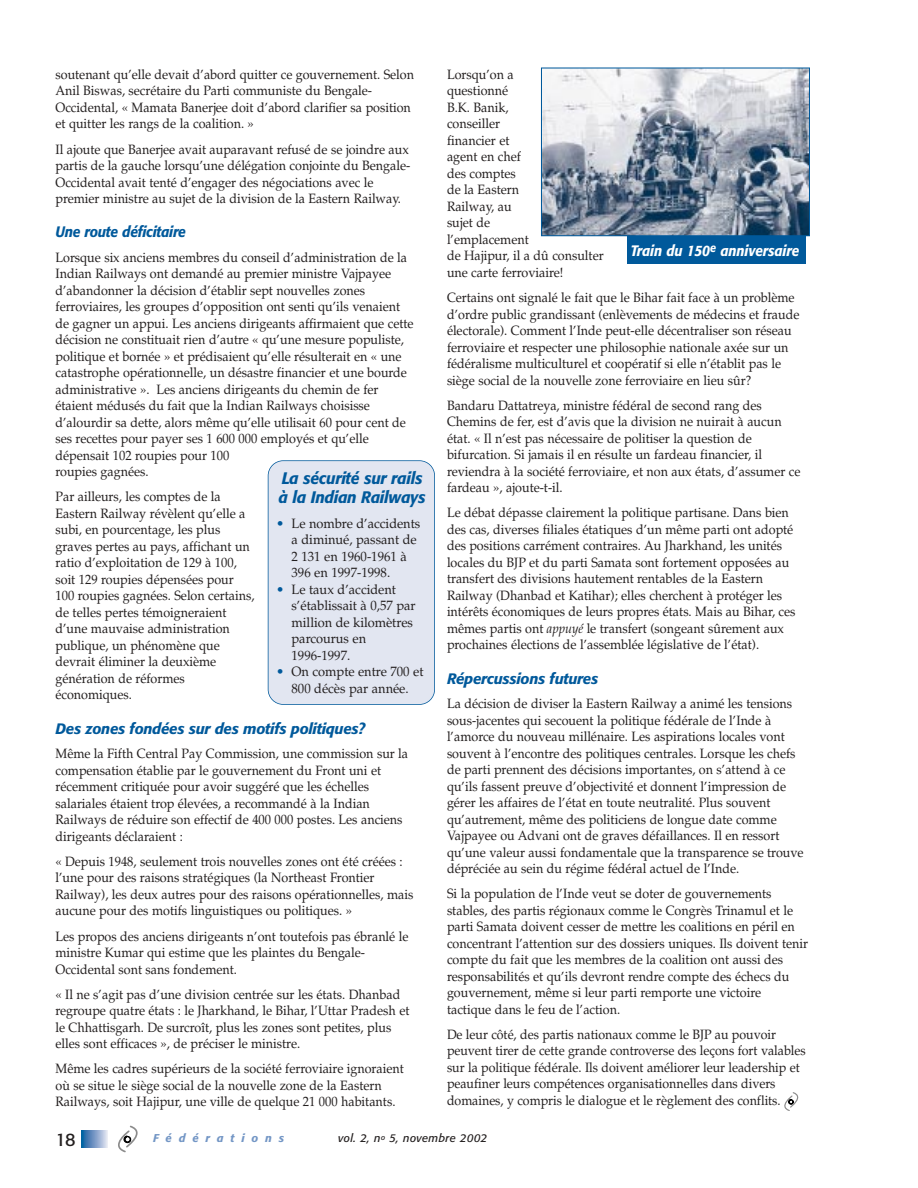
<style>
.page{position:relative;width:918px;height:1188px;background:#fff}
.page>*{position:absolute;margin:0;border:0;box-sizing:border-box;transform-origin:0 0}
.t1{font:18px "Formata";color:#231f1f}
.t2{font:italic 500 16.5px/19.5px "Formata";letter-spacing:-.02em;color:#00599b;scale:.95 1}
.t3{font:italic 500 15px "Formata";letter-spacing:-.02em;color:#00599b}
.t4{font:italic 500 15px "Formata";letter-spacing:-.005em;color:#fff;scale:.9 1}
.t5{font:italic 500 15px "Formata";letter-spacing:-.02em;color:#00599b;scale:.92 1}
.t6{font:13.5px/16.5px "Palatino";color:#231f1f;scale:.93 1}
.t7{font:13.5px/16.5px "Palatino";color:#231f1f;scale:.92 1}
.t8{font:13.5px/16.5px "Palatino";color:#231f1f;scale:.95 1}
.t9{font:italic 11.25px "Formata";letter-spacing:.03em;color:#231f1f}
.t10{font:italic 500 11.25px "Formata";letter-spacing:.61em;color:#7396c5}
.s1{color:#00599b}
.s2{font-style:italic}
</style>
<div class="page">
<svg style="left:81px;top:1125px;width:57px;height:28px"></svg>
<svg style="left:784px;top:1092px;width:15px;height:19px"></svg>
<div style="left:268px;top:461px;width:167px;height:243px;background:#e2e6f1;border-radius:15px"></div>
<div style="left:268px;top:460px;width:167px;height:245px;border:2px solid #00599b;border-radius:15px"></div>
<div style="left:627px;top:227px;width:179px;height:36px;background:#00599b"></div>
<img style="left:543px;top:69px;width:265px;height:165px">
<div style="left:541px;top:67px;width:269px;height:169px;border:1px solid #00599b"></div>
<p class="t6" style="left:55px;top:68px;width:387px">soutenant qu’elle devait d’abord quitter ce gouvernement. Selon Anil Biswas, secrétaire du Parti communiste du Bengale-Occidental, « Mamata Banerjee doit d’abord clarifier sa position et quitter les rangs de la coalition. »</p>
<p class="t6" style="left:55px;top:142px;width:383px">Il ajoute que Banerjee avait auparavant refusé de se joindre aux partis de la gauche lorsqu’une délégation conjointe du Bengale-Occidental avait tenté d’engager des négociations avec le premier ministre au sujet de la division de la Eastern Railway.</p>
<p class="t5" style="left:55px;top:225px;width:143px">Une route déficitaire</p>
<p class="t6" style="left:55px;top:251px;width:387px">Lorsque six anciens membres du conseil d’administration de la Indian Railways ont demandé au premier ministre Vajpayee d’abandonner la décision d’établir sept nouvelles zones ferroviaires, les groupes d’opposition ont senti qu’ils venaient de gagner un appui. Les anciens dirigeants affirmaient que cette décision ne constituait rien d’autre « qu’une mesure populiste, politique et bornée » et prédisaient qu’elle résulterait en « une catastrophe opérationnelle, un désastre financier et une bourde administrative ». Les anciens dirigeants du chemin de fer étaient médusés du fait que la Indian Railways choisisse d’alourdir sa dette, alors même qu’elle utilisait 60 pour cent de ses recettes pour payer ses 1 600 000 employés et qu’elle dépensait 102 roupies pour 100<br>roupies gagnées.</p>
<p class="t6" style="left:55px;top:490px;width:216px">Par ailleurs, les comptes de la<br>Eastern Railway révèlent qu’elle a subi, en pourcentage, les plus graves pertes au pays, affichant un ratio d’exploitation de 129 à 100, soit 129 roupies dépensées pour<br>100 roupies gagnées. Selon certains, de telles pertes témoigneraient d’une mauvaise administration publique, un phénomène que devrait éliminer la deuxième génération de réformes économiques.</p>
<p class="t3" style="left:55px;top:722px;width:311px">Des zones fondées sur des motifs politiques?</p>
<p class="t6" style="left:55px;top:747px;width:381px">Même la Fifth Central Pay Commission, une commission sur la compensation établie par le gouvernement du Front uni et récemment critiquée pour avoir suggéré que les échelles salariales étaient trop élevées, a recommandé à la Indian Railways de réduire son effectif de 400 000 postes. Les anciens dirigeants déclaraient :</p>
<p class="t6" style="left:55px;top:855px;width:386px">« Depuis 1948, seulement trois nouvelles zones ont été créées : l’une pour des raisons stratégiques (la Northeast Frontier Railway), les deux autres pour des raisons opérationnelles, mais aucune pour des motifs linguistiques ou politiques. »</p>
<p class="t6" style="left:55px;top:929px;width:381px">Les propos des anciens dirigeants n’ont toutefois pas ébranlé le ministre Kumar qui estime que les plaintes du Bengale-<br>Occidental sont sans fondement.</p>
<p class="t6" style="left:55px;top:987px;width:382px">« Il ne s’agit pas d’une division centrée sur les états. Dhanbad regroupe quatre états : le Jharkhand, le Bihar, l’Uttar Pradesh et le Chhattisgarh. De surcroît, plus les zones sont petites, plus elles sont efficaces », de préciser le ministre.</p>
<p class="t6" style="left:55px;top:1062px;width:376px">Même les cadres supérieurs de la société ferroviaire ignoraient où se situe le siège social de la nouvelle zone de la Eastern<br>Railways, soit Hajipur, une ville de quelque 21 000 habitants.</p>
<p class="t2" style="left:279px;top:469px;width:156px">La sécurité sur rails à la Indian Railways</p>
<p class="t8" style="left:292px;top:516px;width:137px;text-indent:-15px"><span class="s1">•</span> Le nombre d’accidents a diminué, passant de<br>2 131 en 1960-1961 à<br>396 en 1997-1998.</p>
<p class="t8" style="left:292px;top:582px;width:132px;text-indent:-15px"><span class="s1">•</span> Le taux d’accident s’établissait à 0,57 par million de kilomètres parcourus en<br>1996-1997.</p>
<p class="t8" style="left:276px;top:665px;width:157px;text-align:center"><span class="s1">•</span> On compte entre 700 et<br>800 décès par année.</p>
<p class="t6" style="left:447px;top:68px;width:170px">Lorsqu’on a<br>questionné<br>B.K. Banik,<br>conseiller<br>financier et<br>agent en chef<br>des comptes<br>de la Eastern<br>Railway, au<br>sujet de<br>l’emplacement<br>de Hajipur, il a dû consulter une carte ferroviaire!</p>
<p class="t6" style="left:447px;top:291px;width:381px">Certains ont signalé le fait que le Bihar fait face à un problème d’ordre public grandissant (enlèvements de médecins et fraude électorale). Comment l’Inde peut-elle décentraliser son réseau ferroviaire et respecter une philosophie nationale axée sur un fédéralisme multiculturel et coopératif si elle n’établit pas le siège social de la nouvelle zone ferroviaire en lieu sûr?</p>
<p class="t6" style="left:447px;top:398px;width:381px">Bandaru Dattatreya, ministre fédéral de second rang des Chemins de fer, est d’avis que la division ne nuirait à aucun état. « Il n’est pas nécessaire de politiser la question de bifurcation. Si jamais il en résulte un fardeau financier, il reviendra à la société ferroviaire, et non aux états, d’assumer ce fardeau », ajoute-t-il.</p>
<p class="t6" style="left:447px;top:506px;width:376px">Le débat dépasse clairement la politique partisane. Dans bien des cas, diverses filiales étatiques d’un même parti ont adopté des positions carrément contraires. Au Jharkhand, les unités locales du BJP et du parti Samata sont fortement opposées au transfert des divisions hautement rentables de la Eastern Railway (Dhanbad et Katihar); elles cherchent à protéger les intérêts économiques de leurs propres états. Mais au Bihar, ces mêmes partis ont <span class="s2">appuyé</span> le transfert (songeant sûrement aux prochaines élections de l’assemblée législative de l’état).</p>
<p class="t3" style="left:447px;top:672px;width:153px">Répercussions futures</p>
<p class="t6" style="left:447px;top:697px;width:385px">La décision de diviser la Eastern Railway a animé les tensions sous-jacentes qui secouent la politique fédérale de l’Inde à l’amorce du nouveau millénaire. Les aspirations locales vont souvent à l’encontre des politiques centrales. Lorsque les chefs de parti prennent des décisions importantes, on s’attend à ce qu’ils fassent preuve d’objectivité et donnent l’impression de gérer les affaires de l’état en toute neutralité. Plus souvent qu’autrement, même des politiciens de longue date comme Vajpayee ou Advani ont de graves défaillances. Il en ressort qu’une valeur aussi fondamentale que la transparence se trouve dépréciée au sein du régime fédéral actuel de l’Inde.</p>
<p class="t6" style="left:447px;top:887px;width:390px">Si la population de l’Inde veut se doter de gouvernements stables, des partis régionaux comme le Congrès Trinamul et le parti Samata doivent cesser de mettre les coalitions en péril en concentrant l’attention sur des dossiers uniques. Ils doivent tenir compte du fait que les membres de la coalition ont aussi des responsabilités et qu’ils devront rendre compte des échecs du gouvernement, même si leur parti remporte une victoire tactique dans le feu de l’action.</p>
<p class="t7" style="left:447px;top:1028px;width:391px">De leur côté, des partis nationaux comme le BJP au pouvoir peuvent tirer de cette grande controverse des leçons fort valables sur la politique fédérale. Ils doivent améliorer leur leadership et peaufiner leurs compétences organisationnelles dans divers domaines, y compris le dialogue et le règlement des conflits.</p>
<p class="t4" style="left:631px;top:244px;width:189px">Train du 150<sup>e</sup> anniversaire</p>
<h1 class="t1" style="left:55px;top:1132px;width:22px">18</h1>
<p class="t10" style="left:153px;top:1133px;width:133px">Fédérations</p>
<p class="t9" style="left:338px;top:1133px;width:151px">vol. 2, n<sup>o</sup> 5, novembre 2002</p>
</div>
